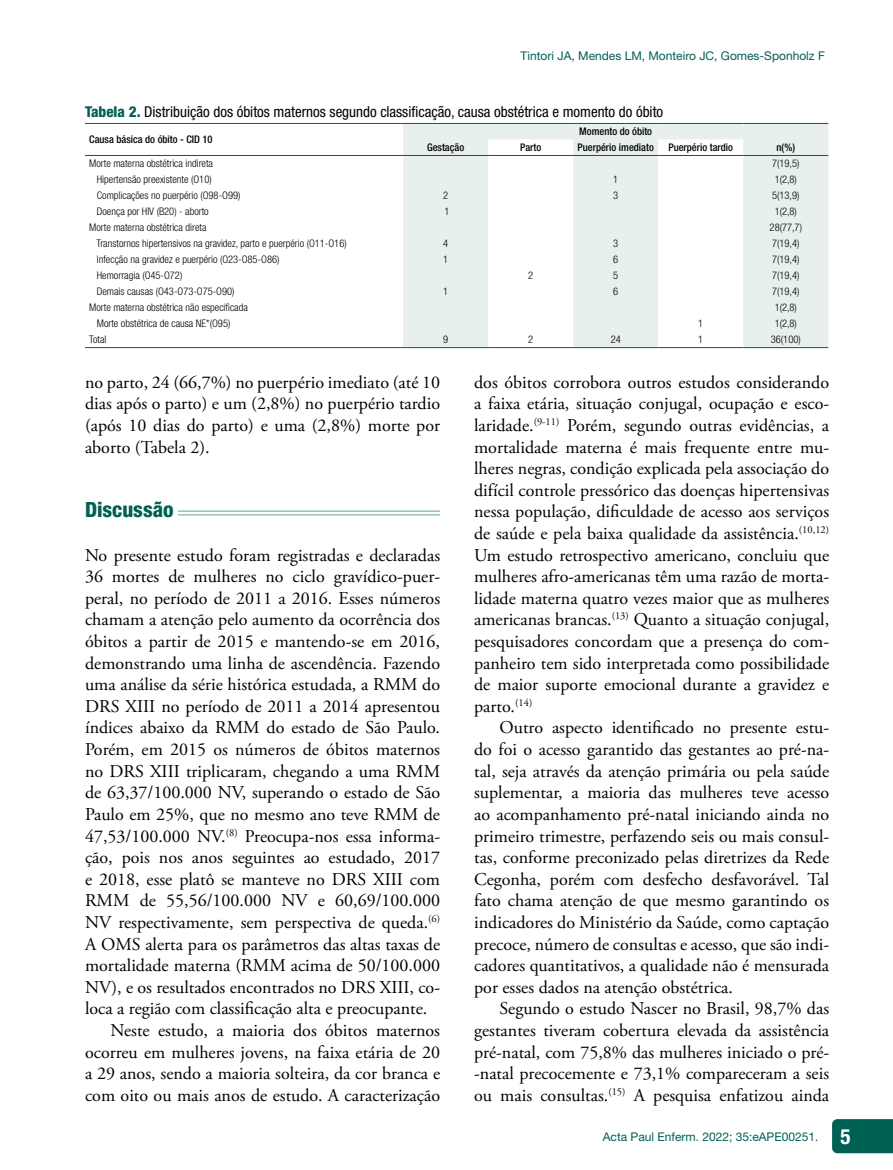
<style>
.page{position:relative;width:893px;height:1170px;background:#fff}
.page>*{position:absolute;margin:0;border:0;box-sizing:border-box;transform-origin:0 0}
.t1{font:800 condensed 21px "Helvetica Neue LT Std";color:#006053}
.t2{font:18px/21.6px "Adobe Garamond Pro";color:#000;text-align:justify}
.t3{font:condensed 15px "Helvetica Neue LT Std";color:#000}
.t4{font:12px "Helvetica Neue LT Std";color:#006053}
.t5{font:300 condensed 10.5px "Helvetica Neue LT Std";color:#000}
.t6{font:500 condensed 10.5px "Helvetica Neue LT Std";color:#000}
.s1{font-weight:800;color:#006053}
.s2{font-weight:700;font-stretch:condensed;font-size:21px;color:#fff}
</style>
<div class="page">
<div style="left:832px;top:1119px;width:61px;height:34px;background:#006053"></div>
<svg style="left:403px;top:124px;width:425px;height:223px;fill:#e7f0ee"></svg>
<hr style="left:85px;top:123px;width:318px;height:1px;background:#006053">
<hr style="left:403px;top:123px;width:85px;height:1px;background:#006053">
<hr style="left:488px;top:123px;width:85px;height:1px;background:#006053">
<hr style="left:573px;top:123px;width:85px;height:1px;background:#006053">
<hr style="left:658px;top:123px;width:85px;height:1px;background:#006053">
<hr style="left:743px;top:123px;width:85px;height:1px;background:#006053">
<hr style="left:85px;top:155px;width:318px;height:1px;background:#006053">
<hr style="left:403px;top:155px;width:85px;height:1px;background:#006053">
<hr style="left:488px;top:155px;width:85px;height:1px;background:#006053">
<hr style="left:573px;top:155px;width:85px;height:1px;background:#006053">
<hr style="left:658px;top:155px;width:85px;height:1px;background:#006053">
<hr style="left:743px;top:155px;width:85px;height:1px;background:#006053">
<hr style="left:85px;top:347px;width:318px;height:1px;background:#006053">
<hr style="left:403px;top:347px;width:85px;height:1px;background:#006053">
<hr style="left:488px;top:347px;width:85px;height:1px;background:#006053">
<hr style="left:573px;top:347px;width:85px;height:1px;background:#006053">
<hr style="left:658px;top:347px;width:85px;height:1px;background:#006053">
<hr style="left:743px;top:347px;width:85px;height:1px;background:#006053">
<hr style="left:85px;top:510px;width:355px;height:1px;background:#5e9f99">
<hr style="left:85px;top:514px;width:355px;height:1px;background:#5e9f99">
<div style="left:85px;top:504px;width:93px;height:20px;background:#fff"></div>
<p class="t4" style="left:521px;top:48px;width:306px">Tintori JA, Mendes LM, Monteiro JC, Gomes-Sponholz F</p>
<p class="t3" style="left:85px;top:103px;width:580px"><span class="s1">Tabela 2.</span> Distribuição dos óbitos maternos segundo classificação, causa obstétrica e momento do óbito</p>
<p class="t6" style="left:89px;top:133px;width:125px">Causa básica do óbito - CID 10</p>
<p class="t6" style="left:579px;top:125px;width:74px">Momento do óbito</p>
<p class="t6" style="left:427px;top:141px;width:39px">Gestação</p>
<p class="t6" style="left:520px;top:141px;width:23px">Parto</p>
<p class="t6" style="left:577px;top:141px;width:78px">Puerpério imediato</p>
<p class="t6" style="left:668px;top:141px;width:66px">Puerpério tardio</p>
<p class="t6" style="left:777px;top:141px;width:20px">n(%)</p>
<p class="t5" style="left:89px;top:157px;width:125px">Morte materna obstétrica indireta</p>
<p class="t5" style="left:772px;top:157px;width:29px">7(19,5)</p>
<p class="t5" style="left:97px;top:173px;width:116px">Hipertensão preexistente (O10)</p>
<p class="t5" style="left:613px;top:173px;width:7px">1</p>
<p class="t5" style="left:775px;top:173px;width:24px">1(2,8)</p>
<p class="t5" style="left:97px;top:189px;width:145px">Complicações no puerpério (O98-O99)</p>
<p class="t5" style="left:443px;top:189px;width:7px">2</p>
<p class="t5" style="left:613px;top:189px;width:7px">3</p>
<p class="t5" style="left:772px;top:189px;width:29px">5(13,9)</p>
<p class="t5" style="left:97px;top:205px;width:113px">Doença por HIV (B20) - aborto</p>
<p class="t5" style="left:444px;top:205px;width:7px">1</p>
<p class="t5" style="left:775px;top:205px;width:24px">1(2,8)</p>
<p class="t5" style="left:89px;top:221px;width:119px">Morte materna obstétrica direta</p>
<p class="t5" style="left:770px;top:221px;width:34px">28(77,7)</p>
<p class="t5" style="left:96px;top:237px;width:252px">Transtornos hipertensivos na gravidez, parto e puerpério (O11-O16)</p>
<p class="t5" style="left:443px;top:237px;width:7px">4</p>
<p class="t5" style="left:613px;top:237px;width:7px">3</p>
<p class="t5" style="left:772px;top:237px;width:29px">7(19,4)</p>
<p class="t5" style="left:97px;top:253px;width:184px">Infecção na gravidez e puerpério (O23-O85-O86)</p>
<p class="t5" style="left:443px;top:253px;width:7px">1</p>
<p class="t5" style="left:613px;top:253px;width:7px">6</p>
<p class="t5" style="left:772px;top:253px;width:29px">7(19,4)</p>
<p class="t5" style="left:97px;top:269px;width:87px">Hemorragia (O45-O72)</p>
<p class="t5" style="left:528px;top:269px;width:7px">2</p>
<p class="t5" style="left:613px;top:269px;width:7px">5</p>
<p class="t5" style="left:772px;top:269px;width:29px">7(19,4)</p>
<p class="t5" style="left:97px;top:285px;width:139px">Demais causas (O43-O73-O75-O90)</p>
<p class="t5" style="left:443px;top:285px;width:7px">1</p>
<p class="t5" style="left:613px;top:285px;width:7px">6</p>
<p class="t5" style="left:772px;top:285px;width:29px">7(19,4)</p>
<p class="t5" style="left:89px;top:301px;width:160px">Morte materna obstétrica não especificada</p>
<p class="t5" style="left:775px;top:301px;width:24px">1(2,8)</p>
<p class="t5" style="left:97px;top:317px;width:135px">Morte obstétrica de causa NE*(O95)</p>
<p class="t5" style="left:698px;top:317px;width:7px">1</p>
<p class="t5" style="left:775px;top:317px;width:24px">1(2,8)</p>
<p class="t5" style="left:89px;top:333px;width:19px">Total</p>
<p class="t5" style="left:443px;top:333px;width:7px">9</p>
<p class="t5" style="left:528px;top:333px;width:7px">2</p>
<p class="t5" style="left:611px;top:333px;width:12px">24</p>
<p class="t5" style="left:698px;top:333px;width:7px">1</p>
<p class="t5" style="left:771px;top:333px;width:31px">36(100)</p>
<p class="t2" style="left:85px;top:372px;width:357px">no parto, 24 (66,7%) no puerpério imediato (até 10 dias após o parto) e um (2,8%) no puerpério tardio (após 10 dias do parto) e uma (2,8%) morte por aborto (Tabela 2).</p>
<p class="t2" style="left:474px;top:372px;width:357px">dos óbitos corrobora outros estudos considerando a faixa etária, situação conjugal, ocupação e esco&shy;laridade.<sup>(9-11)</sup> Porém, segundo outras evidências, a mortalidade materna é mais frequente entre mu&shy;lheres negras, condição explicada pela associação do difícil controle pressórico das doenças hipertensivas nessa população, dificuldade de acesso aos serviços de saúde e pela baixa qualidade da assistência.<sup>(10,12)<br></sup>Um estudo retrospectivo americano, concluiu que mulheres afro-americanas têm uma razão de morta&shy;lidade materna quatro vezes maior que as mulheres americanas brancas.<sup>(13)</sup> Quanto a situação conjugal, pesquisadores concordam que a presença do com&shy;panheiro tem sido interpretada como possibilidade de maior suporte emocional durante a gravidez e parto.<sup>(14)</sup></p>
<p class="t2" style="left:474px;top:717px;width:357px;text-indent:26px">Outro aspecto identificado no presente estu&shy;do foi o acesso garantido das gestantes ao pré-na&shy;tal, seja através da atenção primária ou pela saúde suplementar, a maioria das mulheres teve acesso ao acompanhamento pré-natal iniciando ainda no primeiro trimestre, perfazendo seis ou mais consul&shy;tas, conforme preconizado pelas diretrizes da Rede Cegonha, porém com desfecho desfavorável. Tal fato chama atenção de que mesmo garantindo os indicadores do Ministério da Saúde, como captação precoce, número de consultas e acesso, que são indi&shy;cadores quantitativos, a qualidade não é mensurada por esses dados na atenção obstétrica.</p>
<p class="t2" style="left:474px;top:998px;width:357px;text-indent:26px">Segundo o estudo Nascer no Brasil, 98,7% das gestantes tiveram cobertura elevada da assistência pré-natal, com 75,8% das mulheres iniciado o pré--natal precocemente e 73,1% compareceram a seis ou mais consultas.<sup>(15)</sup> A pesquisa enfatizou ainda</p>
<p class="t1" style="left:85px;top:497px;width:90px">Discussão</p>
<p class="t2" style="left:85px;top:544px;width:357px">No presente estudo foram registradas e declaradas</p>
<p class="t2" style="left:85px;top:566px;width:357px">36 mortes de mulheres no ciclo gravídico-puer-</p>
<p class="t2" style="left:85px;top:588px;width:357px">peral, no período de 2011 a 2016. Esses números</p>
<p class="t2" style="left:85px;top:609px;width:356px">chamam a atenção pelo aumento da ocorrência dos</p>
<p class="t2" style="left:85px;top:631px;width:357px">óbitos a partir de 2015 e mantendo-se em 2016,</p>
<p class="t2" style="left:85px;top:652px;width:357px">demonstrando uma linha de ascendência. Fazendo</p>
<p class="t2" style="left:85px;top:674px;width:357px">uma análise da série histórica estudada, a RMM do</p>
<p class="t2" style="left:85px;top:696px;width:356px">DRS XIII no período de 2011 a 2014 apresentou</p>
<p class="t2" style="left:85px;top:717px;width:357px">índices abaixo da RMM do estado de São Paulo.</p>
<p class="t2" style="left:85px;top:739px;width:357px">Porém, em 2015 os números de óbitos maternos</p>
<p class="t2" style="left:85px;top:760px;width:357px">no DRS XIII triplicaram, chegando a uma RMM</p>
<p class="t2" style="left:85px;top:782px;width:357px">de 63,37/100.000 NV, superando o estado de São</p>
<p class="t2" style="left:85px;top:804px;width:357px">Paulo em 25%, que no mesmo ano teve RMM de</p>
<p class="t2" style="left:85px;top:825px;width:357px">47,53/100.000 NV.<sup>(8)</sup> Preocupa-nos essa informa-</p>
<p class="t2" style="left:85px;top:847px;width:356px">ção, pois nos anos seguintes ao estudado, 2017</p>
<p class="t2" style="left:85px;top:868px;width:357px">e 2018, esse platô se manteve no DRS XIII com</p>
<p class="t2" style="left:85px;top:890px;width:357px">RMM de 55,56/100.000 NV e 60,69/100.000</p>
<p class="t2" style="left:85px;top:912px;width:357px">NV respectivamente, sem perspectiva de queda.<sup>(6)</sup></p>
<p class="t2" style="left:85px;top:933px;width:357px">A OMS alerta para os parâmetros das altas taxas de</p>
<p class="t2" style="left:85px;top:955px;width:357px">mortalidade materna (RMM acima de 50/100.000</p>
<p class="t2" style="left:85px;top:976px;width:357px">NV), e os resultados encontrados no DRS XIII, co-</p>
<p class="t2" style="left:85px;top:998px;width:344px">loca a região com classificação alta e preocupante.</p>
<p class="t2" style="left:111px;top:1020px;width:331px">Neste estudo, a maioria dos óbitos maternos</p>
<p class="t2" style="left:85px;top:1041px;width:357px">ocorreu em mulheres jovens, na faixa etária de 20</p>
<p class="t2" style="left:85px;top:1063px;width:357px">a 29 anos, sendo a maioria solteira, da cor branca e</p>
<p class="t2" style="left:85px;top:1084px;width:357px">com oito ou mais anos de estudo. A caracterização</p>
<p class="t4" style="left:603px;top:1129px;width:249px">Acta Paul Enferm. 2022; 35:eAPE00251. <span class="s2">5</span></p>
</div>
